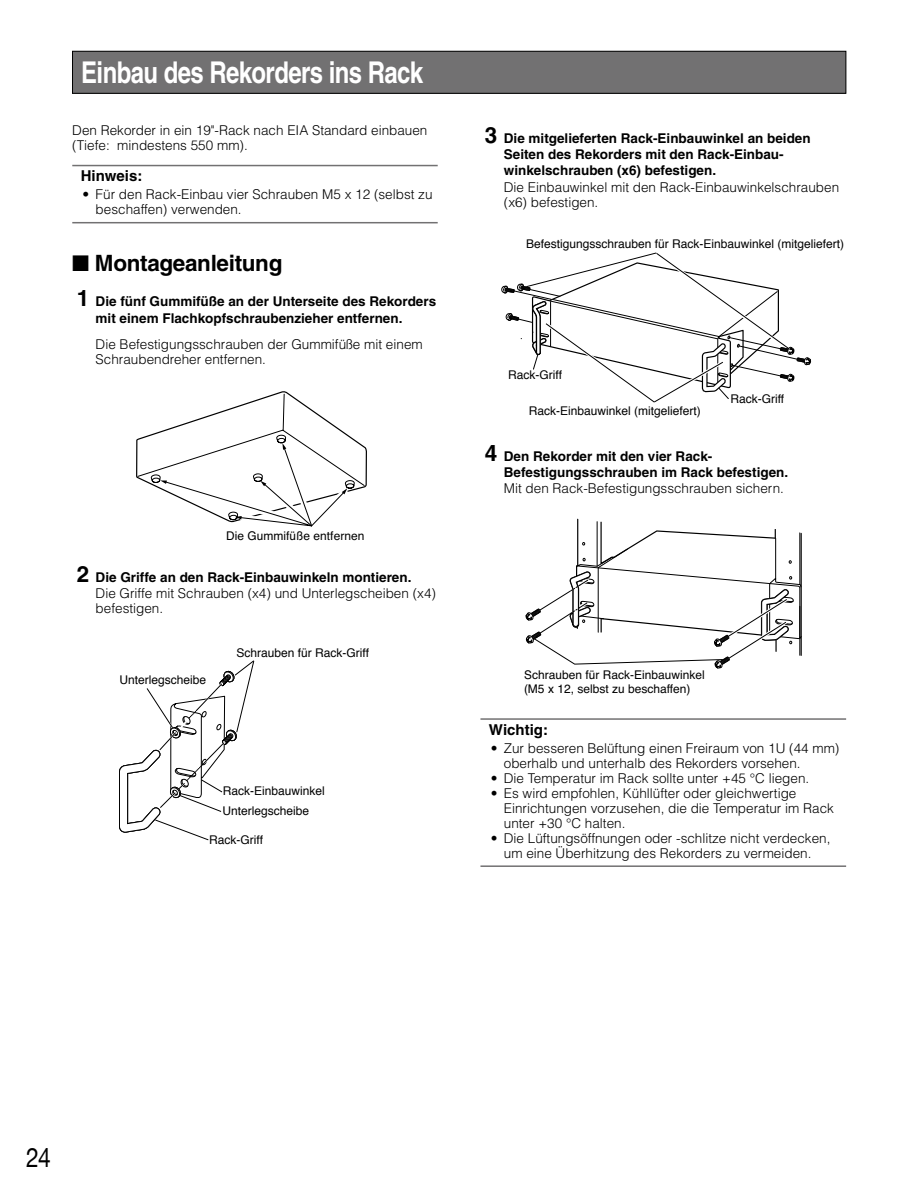
<style>
.page{position:relative;width:918px;height:1188px;background:#fff}
.page>*{position:absolute;margin:0;border:0;box-sizing:border-box;transform-origin:0 0}
.t1{font:700 30px "Helvetica";letter-spacing:-.025em;color:#fff;scale:.8 1}
.t2{font:27px "Helvetica Neue";color:#000;scale:.85 1}
.t3{font:700 22.5px "Helvetica";letter-spacing:-.015em;color:#000}
.t4{font:700 15px "Helvetica";color:#000}
.t5{font:300 13.5px/15px "Helvetica";color:#000}
.t6{font:700 13.5px/16.4px "Helvetica";color:#000}
.t7{font:12px/14.4px "Helvetica";color:#000}
.s1{font-size:22.5px}
.s2{font-weight:700;font-size:22.5px}
.s3{font-weight:700}
</style>
<div class="page">
<hr style="left:480px;top:718px;width:366px;height:2px;background:#727172">
<hr style="left:480px;top:865px;width:366px;height:2px;background:#727172">
<div style="left:73px;top:51px;width:773px;height:42px;background:#727172"></div>
<div style="left:72px;top:51px;width:774px;height:43px;border:1px solid #000"></div>
<hr style="left:72px;top:165px;width:366px;height:1px;background:#727172">
<hr style="left:72px;top:222px;width:366px;height:1px;background:#727172">
<svg style="left:136px;top:391px;width:231px;height:136px"></svg>
<svg style="left:119px;top:660px;width:135px;height:180px"></svg>
<svg style="left:502px;top:252px;width:309px;height:151px"></svg>
<hr style="left:577px;top:519px;width:1px;height:46px;background:#000">
<svg style="left:526px;top:521px;width:276px;height:148px"></svg>
<h1 class="t1" style="left:81px;top:54px;width:429px">Einbau des Rekorders ins Rack</h1>
<p class="t5" style="left:72px;top:122px;width:357px">Den Rekorder in ein 19"-Rack nach EIA Standard einbauen (Tiefe: mindestens 550 mm).</p>
<p class="t4" style="left:81px;top:167px;width:63px">Hinweis:</p>
<p class="t5" style="left:96px;top:187px;width:338px;text-indent:-13px">• Für den Rack-Einbau vier Schrauben M5 x 12 (selbst zu beschaffen) verwenden.</p>
<h3 class="t3" style="left:72px;top:249px;width:212px">■ Montageanleitung</h3>
<p class="t6" style="left:96px;top:292px;width:342px;line-height:17.7px;text-indent:-19px"><span class="s1">1</span> Die fünf Gummifüße an der Unterseite des Rekorders mit einem Flachkopfschraubenzieher entfernen.</p>
<p class="t5" style="left:96px;top:336px;width:329px">Die Befestigungsschrauben der Gummifüße mit einem<br>Schraubendreher entfernen.</p>
<p class="t7" style="left:226px;top:529px;width:140px">Die Gummifüße entfernen</p>
<p class="t5" style="left:96px;top:568px;width:342px;line-height:16.4px;text-indent:-19px"><span class="s2">2</span> <span class="s3">Die Griffe an den Rack-Einbauwinkeln montieren.<br></span>Die Griffe mit Schrauben (x4) und Unterlegscheiben (x4)</p>
<p class="t5" style="left:96px;top:600px;width:69px">befestigen.</p>
<p class="t7" style="left:119px;top:672px;width:88px">Unterlegscheibe</p>
<p class="t7" style="left:237px;top:645px;width:134px">Schrauben für Rack-Griff</p>
<p class="t7" style="left:223px;top:783px;width:104px">Rack-Einbauwinkel</p>
<p class="t7" style="left:222px;top:803px;width:88px">Unterlegscheibe</p>
<p class="t7" style="left:209px;top:832px;width:55px">Rack-Griff</p>
<p class="t6" style="left:504px;top:130px;width:308px;text-indent:-19px"><span class="s1">3</span> Die mitgelieferten Rack-Einbauwinkel an beiden<br>Seiten des Rekorders mit den Rack-Einbau&shy;winkelschrauben (x6) befestigen.</p>
<p class="t5" style="left:504px;top:179px;width:337px">Die Einbauwinkel mit den Rack-Einbauwinkelschrauben (x6) befestigen.</p>
<p class="t7" style="left:526px;top:237px;width:320px">Befestigungsschrauben für Rack-Einbauwinkel (mitgeliefert)</p>
<p class="t7" style="left:508px;top:367px;width:55px">Rack-Griff</p>
<p class="t7" style="left:529px;top:404px;width:174px">Rack-Einbauwinkel (mitgeliefert)</p>
<p class="t7" style="left:730px;top:391px;width:55px">Rack-Griff</p>
<p class="t6" style="left:504px;top:448px;width:286px;text-indent:-19px"><span class="s1">4</span> Den Rekorder mit den vier Rack-<br>Befestigungsschrauben im Rack befestigen.</p>
<p class="t5" style="left:504px;top:481px;width:282px">Mit den Rack-Befestigungsschrauben sichern.</p>
<p class="t7" style="left:524px;top:667px;width:182px">Schrauben für Rack-Einbauwinkel (M5 x 12, selbst zu beschaffen)</p>
<p class="t4" style="left:489px;top:720px;width:61px">Wichtig:</p>
<p class="t5" style="left:504px;top:740px;width:337px;text-indent:-13px">• Zur besseren Belüftung einen Freiraum von 1U (44 mm) oberhalb und unterhalb des Rekorders vorsehen.</p>
<p class="t5" style="left:491px;top:770px;width:320px">• Die Temperatur im Rack sollte unter +45 °C liegen.</p>
<p class="t5" style="left:504px;top:785px;width:332px;text-indent:-13px">• Es wird empfohlen, Kühllüfter oder gleichwertige<br>Einrichtungen vorzusehen, die die Temperatur im Rack unter +30 °C halten.</p>
<p class="t5" style="left:491px;top:830px;width:341px;text-align:center">• Die Lüftungsöffnungen oder -schlitze nicht verdecken, um eine Überhitzung des Rekorders zu vermeiden.</p>
<h2 class="t2" style="left:26px;top:1141px;width:31px">24</h2>
</div>
